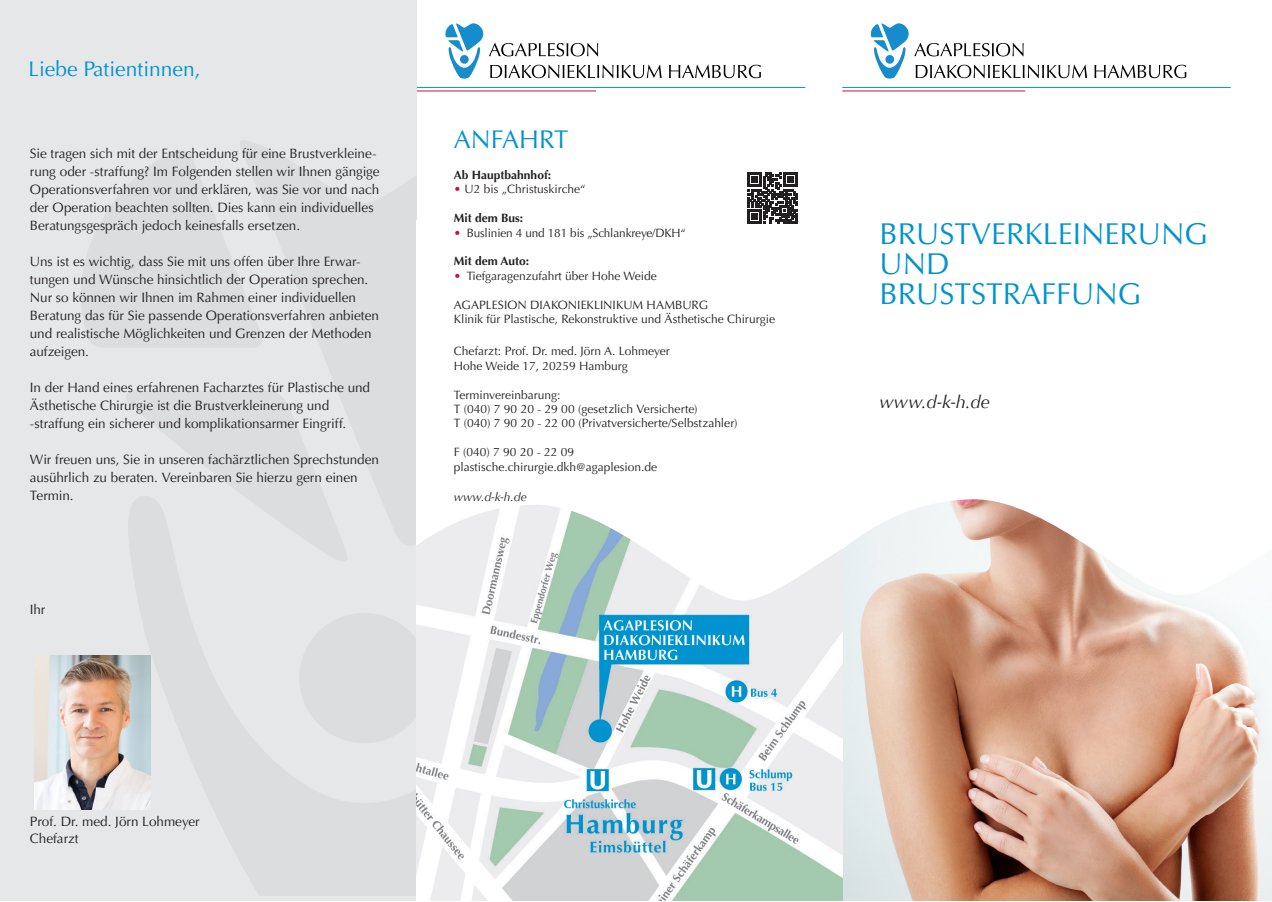
<style>
.page{position:relative;width:1272px;height:902px;background:#fff}
.page>*{position:absolute;margin:0;border:0;box-sizing:border-box;transform-origin:0 0}
.t1{font:30px/30px "Optima LT";color:#0093d0}
.t2{font:25.5px "Optima LT";color:#0093d0}
.Überschrift{font:21px "Optima LT";color:#0093d0}
.t3{font:italic 18px "Optima LT";color:#231f20}
.t4{font:13.5px/18px "Optima LT";letter-spacing:-.005em;color:#231f20}
.t5{font:12px/14.4px "Optima LT";color:#231f20}
.t6{font:700 12px "Optima LT";color:#231f20}
.t7{font:italic 12px "Optima LT";color:#231f20}
.s1{color:#cd0f3b}
</style>
<div class="page">
<div style="left:0;top:0;width:417px;height:900px;background:#e6e7e9"></div>
<img style="left:842px;top:595px;width:429px;height:305px">
<img style="left:417px;top:600px;width:425px;height:300px">
<svg style="left:842px;top:499px;width:330px;height:96px"></svg>
<svg style="left:417px;top:220px;width:425px;height:380px"></svg>
<hr style="left:417px;top:91px;width:179px;height:1px;background:#cd0f3b">
<hr style="left:842px;top:91px;width:183px;height:1px;background:#cd0f3b">
<hr style="left:417px;top:87px;width:388px;height:1px;background:#0093d0">
<hr style="left:842px;top:87px;width:388px;height:1px;background:#0093d0">
<svg style="left:870px;top:23px;width:316px;height:56px"></svg>
<svg style="left:445px;top:23px;width:316px;height:56px"></svg>
<svg style="left:747px;top:173px;width:50px;height:50px"></svg>
<img style="left:35px;top:655px;width:116px;height:154px">
<p class="Überschrift" style="left:28px;top:57px;width:173px">Liebe Patientinnen,</p>
<p class="t4" style="left:30px;top:144px;width:351px">Sie tragen sich mit der Entscheidung für eine Brustverkleine&shy;rung oder -straffung? Im Folgenden stellen wir Ihnen gängige Operationsverfahren vor und erklären, was Sie vor und nach der Operation beachten sollten. Dies kann ein individuelles Beratungsgespräch jedoch keinesfalls ersetzen.</p>
<p class="t4" style="left:30px;top:252px;width:350px">Uns ist es wichtig, dass Sie mit uns offen über Ihre Erwar&shy;tungen und Wünsche hinsichtlich der Operation sprechen.<br>Nur so können wir Ihnen im Rahmen einer individuellen Beratung das für Sie passende Operationsverfahren anbieten und realistische Möglichkeiten und Grenzen der Methoden aufzeigen.</p>
<p class="t4" style="left:30px;top:378px;width:342px">In der Hand eines erfahrenen Facharztes für Plastische und<br>Ästhetische Chirurgie ist die Brustverkleinerung und</p>
<p class="t4" style="left:30px;top:414px;width:318px">-straffung ein sicherer und komplikationsarmer Eingriff.</p>
<p class="t4" style="left:30px;top:450px;width:351px">Wir freuen uns, Sie in unseren fachärztlichen Sprechstunden ausührlich zu beraten. Vereinbaren Sie hierzu gern einen<br>Termin.</p>
<p class="t4" style="left:30px;top:600px;width:17px">Ihr</p>
<p class="t2" style="left:454px;top:125px;width:116px">ANFAHRT</p>
<p class="t6" style="left:454px;top:168px;width:99px">Ab Hauptbahnhof:</p>
<p class="t5" style="left:454px;top:182px;width:133px"><span class="s1">•</span> U2 bis „Christuskirche“</p>
<p class="t6" style="left:454px;top:211px;width:71px">Mit dem Bus:</p>
<p class="t5" style="left:454px;top:225px;width:233px"><span class="s1">•</span> Buslinien 4 und 181 bis „Schlankreye/DKH“</p>
<p class="t6" style="left:454px;top:254px;width:77px">Mit dem Auto:</p>
<p class="t5" style="left:454px;top:269px;width:204px"><span class="s1">•</span> Tiefgaragenzufahrt über Hohe Weide</p>
<p class="t5" style="left:454px;top:297px;width:256px">AGAPLESION DIAKONIEKLINIKUM HAMBURG</p>
<p class="t5" style="left:454px;top:312px;width:322px">Klinik für Plastische, Rekonstruktive und Ästhetische Chirurgie</p>
<p class="t5" style="left:454px;top:344px;width:217px">Chefarzt: Prof. Dr. med. Jörn A. Lohmeyer</p>
<p class="t5" style="left:454px;top:359px;width:175px">Hohe Weide 17, 20259 Hamburg</p>
<p class="t5" style="left:454px;top:387px;width:285px">Terminvereinbarung:<br>T (040) 7 90 20 - 29 00 (gesetzlich Versicherte)<br>T (040) 7 90 20 - 22 00 (Privatversicherte/Selbstzahler)</p>
<p class="t5" style="left:454px;top:445px;width:122px">F (040) 7 90 20 - 22 09</p>
<p class="t5" style="left:454px;top:459px;width:205px">plastische.chirurgie.dkh@agaplesion.de</p>
<p class="t7" style="left:454px;top:490px;width:74px">www.d-k-h.de</p>
<p class="t4" style="left:30px;top:813px;width:171px;line-height:16.2px">Prof. Dr. med. Jörn Lohmeyer<br>Chefarzt</p>
<p class="t1" style="left:879px;top:219px;width:330px">BRUSTVERKLEINERUNG<br>UND</p>
<p class="t1" style="left:879px;top:279px;width:263px">BRUSTSTRAFFUNG</p>
<p class="t3" style="left:879px;top:392px;width:112px">www.d-k-h.de</p>
</div>
